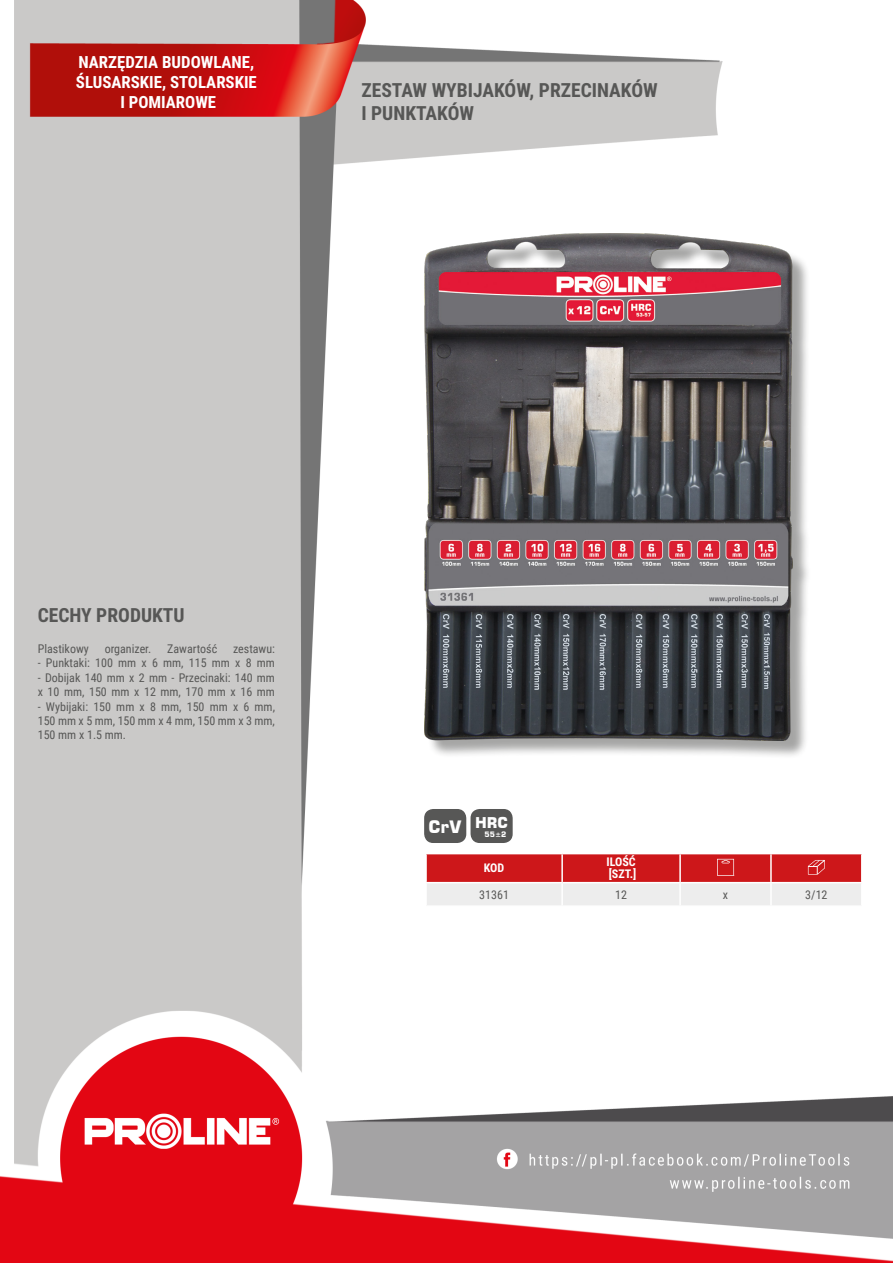
<style>
.page{position:relative;width:893px;height:1263px;background:#fff}
.page>*{position:absolute;margin:0;border:0;box-sizing:border-box;transform-origin:0 0}
.Lewo_bez_dzielenia{font:700 19.5px/23.4px "Roboto Condensed";color:#575756}
.MateriaĹ__CECHY{font:700 19.5px "Roboto Condensed";color:#575756}
.t1{font:700 17.1px "Square 721 BT";color:#fff}
.NagĹ_Ăłwek{font:700 16.8px/20.1px "Roboto Condensed";color:#fff;text-align:center}
.t2{font:700 14.85px "Square 721 BT";color:#fff}
.Opisy{font:12px/14.4px "Roboto Condensed";color:#575756}
.Center{font:12px "Roboto Condensed";color:#575756}
.Ĺšrodek__wymuszenie{font:700 12px "Roboto Condensed";color:#fff}
.Ĺšrodek_bez_dzieleni{font:700 12px "Roboto Condensed";color:#fff}
.Indeks{font:12px "Roboto Condensed";color:#575756}
.Tabelka_nagĹ_Ăłwek{font:700 12px "Roboto Condensed";color:#fff}
.t3{font:700 7.5px "Square 721 BT";color:#fff}
</style>
<div class="page">
<img style="left:0;top:0;width:893px;height:1263px">
<div style="left:427px;top:236px;width:384px;height:523px;background:#1d1d1b;opacity:.4"></div>
<img style="left:425px;top:234px;width:368px;height:507px">
<hr style="left:425px;top:854px;width:2px;height:28px;background:#fff">
<hr style="left:425px;top:883px;width:2px;height:22px;background:#fff">
<hr style="left:425px;top:853px;width:137px;height:1px;background:#fff">
<hr style="left:425px;top:882px;width:137px;height:1px;background:#fff">
<hr style="left:425px;top:905px;width:137px;height:2px;background:#fff">
<hr style="left:562px;top:905px;width:118px;height:2px;background:#fff">
<hr style="left:680px;top:905px;width:91px;height:2px;background:#fff">
<hr style="left:771px;top:905px;width:91px;height:2px;background:#fff">
<svg style="left:426px;top:853px;width:436px;height:52px;background:#dd7f81"></svg>
<div style="left:425px;top:810px;width:41px;height:32px;background:#575756;border-radius:8px"></div>
<div style="left:424px;top:809px;width:42px;height:34px;border:1px solid #575756;border-radius:8px"></div>
<div style="left:471px;top:810px;width:41px;height:32px;background:#575756;border-radius:8px"></div>
<div style="left:471px;top:809px;width:42px;height:34px;border:1px solid #575756;border-radius:8px"></div>
<p class="NagĹ_Ăłwek" style="left:76px;top:51px;width:182px">NARZĘDZIA BUDOWLANE,<br>ŚLUSARSKIE, STOLARSKIE<br>I POMIAROWE</p>
<p class="Lewo_bez_dzielenia" style="left:361px;top:77px;width:298px">ZESTAW WYBIJAKÓW, PRZECINAKÓW<br>I PUNKTAKÓW</p>
<p class="MateriaĹ__CECHY" style="left:38px;top:601px;width:148px">CECHY PRODUKTU</p>
<p class="Opisy" style="left:38px;top:641px;width:53px">Plastikowy</p>
<p class="Opisy" style="left:105px;top:641px;width:48px">organizer.</p>
<p class="Opisy" style="left:167px;top:641px;width:51px">Zawartość</p>
<p class="Opisy" style="left:233px;top:641px;width:43px">zestawu:</p>
<p class="Opisy" style="left:38px;top:655px;width:239px">- Punktaki: 100 mm x 6 mm, 115 mm x 8 mm</p>
<p class="Opisy" style="left:38px;top:670px;width:239px">- Dobijak 140 mm x 2 mm - Przecinaki: 140 mm x 10 mm, 150 mm x 12 mm, 170 mm x 16 mm</p>
<p class="Opisy" style="left:38px;top:699px;width:239px;text-align:justify">- Wybijaki: 150 mm x 8 mm, 150 mm x 6 mm, 150 mm x 5 mm, 150 mm x 4 mm, 150 mm x 3 mm, 150 mm x 1.5 mm.</p>
<p class="t2" style="left:430px;top:813px;width:79px">HRC HRC</p>
<p class="t3" style="left:485px;top:829px;width:23px">55±2</p>
<p class="t1" style="left:428px;top:816px;width:35px">CrV</p>
<p class="Tabelka_nagĹ_Ăłwek" style="left:484px;top:860px;width:22px">KOD</p>
<p class="Ĺšrodek_bez_dzieleni" style="left:606px;top:854px;width:31px">ILOŚĆ</p>
<p class="Ĺšrodek__wymuszenie" style="left:609px;top:866px;width:29px">[SZT.]</p>
<p class="Indeks" style="left:479px;top:886px;width:31px">31361</p>
<p class="Center" style="left:615px;top:886px;width:13px">12</p>
<p class="Center" style="left:723px;top:886px;width:7px">x</p>
<p class="Center" style="left:805px;top:886px;width:24px">3/12</p>
</div>
